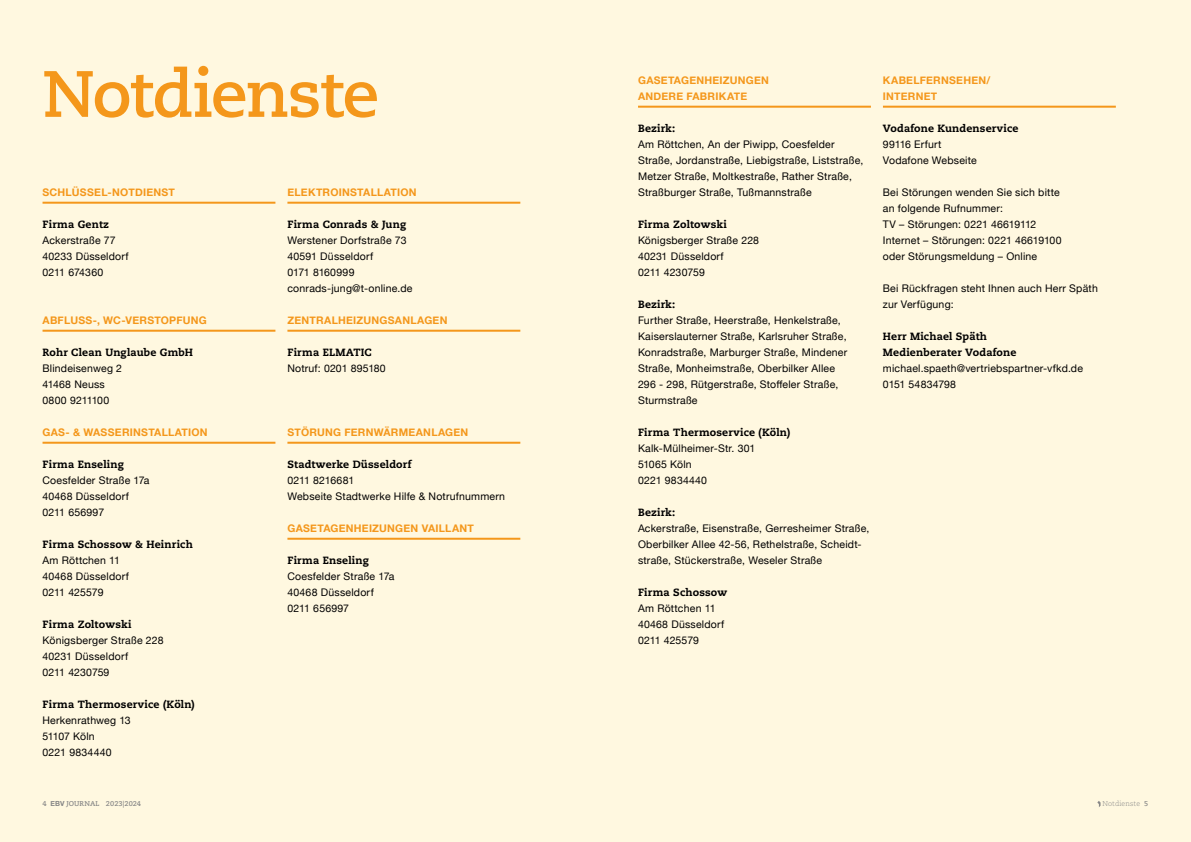
<style>
.page{position:relative;width:1191px;height:842px;background:#fff8e0}
.page>*{position:absolute;margin:0;border:0;box-sizing:border-box;transform-origin:0 0}
.t1{font:700 65.3px "Caecilia LT Std";letter-spacing:-.03em;color:#f4971b}
.t2{font:10.5px/16px "Helvetica Neue";letter-spacing:.02em;color:#000}
.t3{font:800 10.5px/16px "Caecilia LT Std";letter-spacing:.015em;color:#000}
.t4{font:700 10.5px/16px "Helvetica Neue";letter-spacing:.025em;color:#f4971b}
.t5{font:700 7px "Caecilia LT Std";letter-spacing:.01em;color:#878787}
.t6{font:300 7px "Caecilia LT Std";letter-spacing:.015em;color:#878787}
.s1{font-family:"Helvetica Neue"}
.s2{font-weight:700}
</style>
<div class="page">
<hr style="left:43px;top:202px;width:232px;height:2px;background:#f4971b">
<hr style="left:43px;top:330px;width:232px;height:2px;background:#f4971b">
<hr style="left:43px;top:442px;width:232px;height:2px;background:#f4971b">
<hr style="left:287px;top:202px;width:233px;height:2px;background:#f4971b">
<hr style="left:287px;top:330px;width:233px;height:2px;background:#f4971b">
<hr style="left:287px;top:442px;width:233px;height:2px;background:#f4971b">
<hr style="left:287px;top:538px;width:233px;height:2px;background:#f4971b">
<hr style="left:638px;top:106px;width:233px;height:2px;background:#f4971b">
<hr style="left:883px;top:106px;width:232px;height:2px;background:#f4971b">
<h1 class="t1" style="left:43px;top:56px;width:338px">Notdienste</h1>
<p class="t4" style="left:43px;top:185px;width:134px">SCHLÜSSEL-NOTDIENST</p>
<p class="t3" style="left:43px;top:216px;width:68px">Firma Gentz</p>
<p class="t2" style="left:43px;top:233px;width:88px">Ackerstraße 77<br>40233 Düsseldorf<br>0211 674360</p>
<p class="t4" style="left:43px;top:313px;width:166px">ABFLUSS-, WC-VERSTOPFUNG</p>
<p class="t3" style="left:43px;top:344px;width:152px">Rohr Clean Unglaube GmbH</p>
<p class="t2" style="left:43px;top:361px;width:81px">Blindeisenweg 2<br>41468 Neuss<br>0800 9211100</p>
<p class="t4" style="left:43px;top:425px;width:167px">GAS- &amp; WASSERINSTALLATION</p>
<p class="t3" style="left:43px;top:456px;width:83px">Firma Enseling</p>
<p class="t2" style="left:43px;top:473px;width:109px">Coesfelder Straße 17a<br>40468 Düsseldorf<br>0211 656997</p>
<p class="t3" style="left:43px;top:536px;width:152px">Firma Schossow &amp; Heinrich</p>
<p class="t2" style="left:43px;top:553px;width:88px">Am Röttchen 11<br>40468 Düsseldorf<br>0211 425579</p>
<p class="t3" style="left:43px;top:616px;width:91px">Firma Zoltowski</p>
<p class="t2" style="left:43px;top:633px;width:122px">Königsberger Straße 228<br>40231 Düsseldorf<br>0211 4230759</p>
<p class="t3" style="left:43px;top:696px;width:154px">Firma Thermoservice (Köln)</p>
<p class="t2" style="left:43px;top:713px;width:90px">Herkenrathweg 13<br>51107 Köln<br>0221 9834440</p>
<p class="t4" style="left:287px;top:185px;width:131px">ELEKTROINSTALLATION</p>
<p class="t3" style="left:287px;top:216px;width:120px">Firma Conrads &amp; Jung</p>
<p class="t2" style="left:287px;top:233px;width:127px">Werstener Dorfstraße 73<br>40591 Düsseldorf<br>0171 8160999 conrads-jung@t-online.de</p>
<p class="t4" style="left:287px;top:313px;width:161px">ZENTRALHEIZUNGSANLAGEN</p>
<p class="t3" style="left:287px;top:344px;width:86px">Firma ELMATIC</p>
<p class="t2" style="left:287px;top:361px;width:100px">Notruf: 0201 895180</p>
<p class="t4" style="left:287px;top:425px;width:182px">STÖRUNG FERNWÄRMEANLAGEN</p>
<p class="t3" style="left:287px;top:456px;width:125px">Stadtwerke Düsseldorf</p>
<p class="t2" style="left:287px;top:473px;width:219px">0211 8216681<br>Webseite Stadtwerke Hilfe &amp; Notrufnummern</p>
<p class="t4" style="left:287px;top:521px;width:188px">GASETAGENHEIZUNGEN VAILLANT</p>
<p class="t3" style="left:287px;top:552px;width:83px">Firma Enseling</p>
<p class="t2" style="left:287px;top:569px;width:109px">Coesfelder Straße 17a<br>40468 Düsseldorf<br>0211 656997</p>
<p class="t4" style="left:638px;top:73px;width:132px">GASETAGENHEIZUNGEN<br>ANDERE FABRIKATE</p>
<p class="t3" style="left:638px;top:120px;width:39px">Bezirk:</p>
<p class="t2" style="left:638px;top:137px;width:227px">Am Röttchen, An der Piwipp, Coesfelder Straße, Jordanstraße, Liebigstraße, Liststraße, Metzer Straße, Moltkestraße, Rather Straße, Straßburger Straße, Tußmannstraße</p>
<p class="t3" style="left:638px;top:216px;width:91px">Firma Zoltowski</p>
<p class="t2" style="left:638px;top:233px;width:122px">Königsberger Straße 228<br>40231 Düsseldorf<br>0211 4230759</p>
<p class="t3" style="left:638px;top:296px;width:39px">Bezirk:</p>
<p class="t2" style="left:638px;top:313px;width:211px">Further Straße, Heerstraße, Henkelstraße, Kaiserslauterner Straße, Karlsruher Straße, Konradstraße, Marburger Straße, Mindener Straße, Monheimstraße, Oberbilker Allee 296 - 298, Rütgerstraße, Stoffeler Straße, Sturmstraße</p>
<p class="t3" style="left:638px;top:424px;width:154px">Firma Thermoservice (Köln)</p>
<p class="t2" style="left:638px;top:441px;width:119px">Kalk-Mülheimer-Str. 301<br>51065 Köln<br>0221 9834440</p>
<p class="t3" style="left:638px;top:504px;width:39px">Bezirk:</p>
<p class="t2" style="left:638px;top:521px;width:233px">Ackerstraße, Eisenstraße, Gerresheimer Straße,<br>Oberbilker Allee 42-56, Rethelstraße, Scheidt&shy;straße, Stückerstraße, Weseler Straße</p>
<p class="t3" style="left:638px;top:584px;width:91px">Firma Schossow</p>
<p class="t2" style="left:638px;top:601px;width:88px">Am Röttchen 11<br>40468 Düsseldorf<br>0211 425579</p>
<p class="t4" style="left:883px;top:73px;width:109px">KABELFERNSEHEN/<br>INTERNET</p>
<p class="t3" style="left:883px;top:120px;width:137px">Vodafone Kundenservice</p>
<p class="t2" style="left:883px;top:137px;width:95px">99116 Erfurt<br>Vodafone Webseite</p>
<p class="t2" style="left:883px;top:185px;width:180px">Bei Störungen wenden Sie sich bitte an folgende Rufnummer:<br>TV – Störungen: 0221 46619112<br>Internet – Störungen: 0221 46619100 oder Störungsmeldung – Online</p>
<p class="t2" style="left:883px;top:281px;width:216px">Bei Rückfragen steht Ihnen auch Herr Späth zur Verfügung:</p>
<p class="t3" style="left:883px;top:328px;width:135px">Herr Michael Späth<br>Medienberater Vodafone</p>
<p class="t2" style="left:883px;top:361px;width:202px">michael.spaeth@vertriebspartner-vfkd.de<br>0151 54834798</p>
<p class="t5" style="left:43px;top:800px;width:100px">4 <span class="s1">EBV</span> JOURNAL 2023|2024</p>
<p class="t6" style="left:1102px;top:800px;width:47px">Notdienste <span class="s2">5</span></p>
</div>
